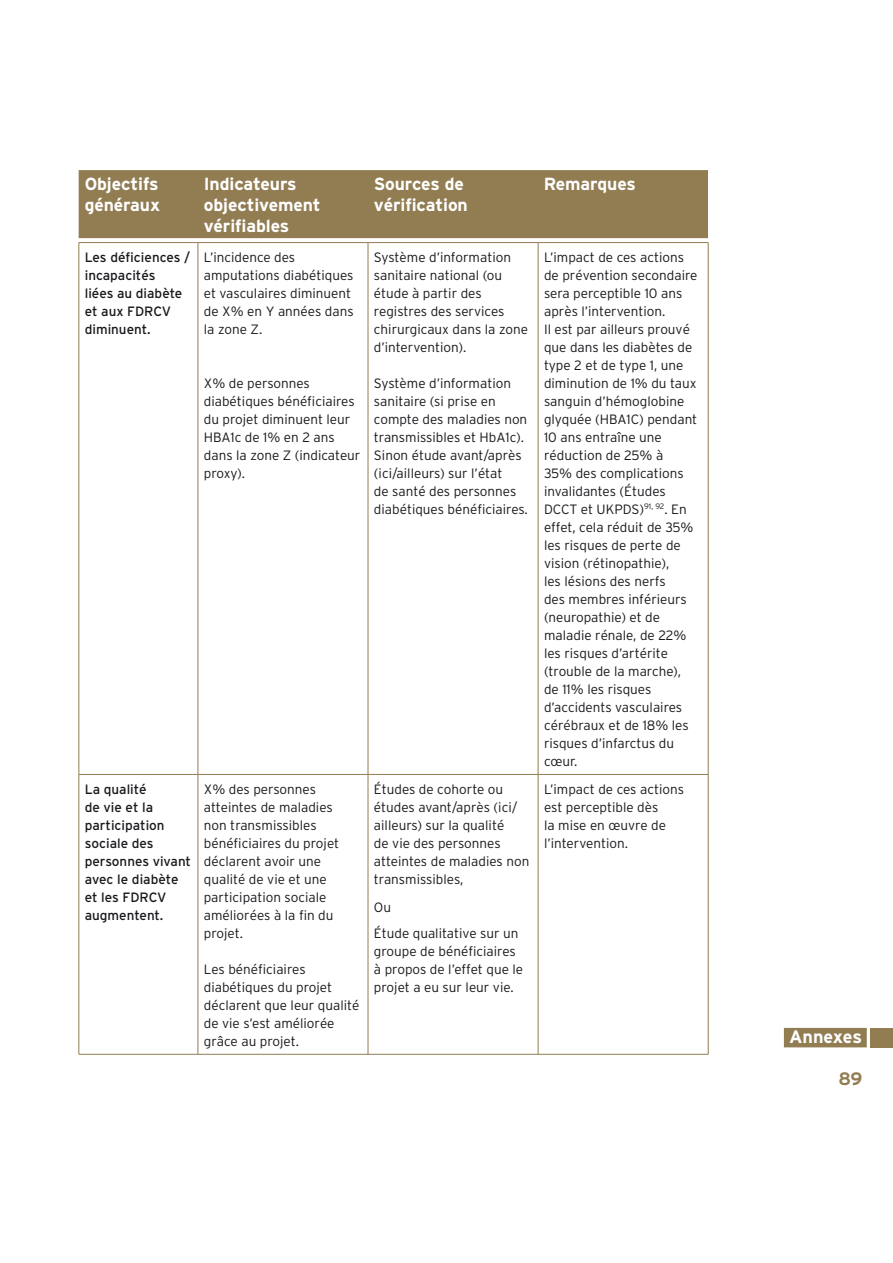
<style>
.page{position:relative;width:893px;height:1263px;background:#fff}
.page>*{position:absolute;margin:0;border:0;box-sizing:border-box;transform-origin:0 0}
.t1{font:700 18px "Interstate";letter-spacing:-.005em;color:#fff}
.t2{font:700 18px "Interstate";color:#927d53}
.t3{font:700 17.55px/21px "Interstate";letter-spacing:-.005em;color:#fff}
.t4{font:300 13.5px/18px "Interstate";color:#1a171c}
.t5{font:13.5px/18px "Interstate";color:#1a171c}
.s1{color:#927d53}
</style>
<div class="page">
<hr style="left:79px;top:242px;width:119px;height:1px;background:#927d53">
<hr style="left:198px;top:242px;width:170px;height:1px;background:#927d53">
<hr style="left:198px;top:243px;width:1px;height:531px;background:#927d53">
<hr style="left:368px;top:242px;width:170px;height:1px;background:#927d53">
<hr style="left:368px;top:243px;width:1px;height:531px;background:#927d53">
<hr style="left:538px;top:242px;width:170px;height:1px;background:#927d53">
<hr style="left:538px;top:243px;width:1px;height:531px;background:#927d53">
<hr style="left:198px;top:775px;width:1px;height:279px;background:#927d53">
<hr style="left:368px;top:775px;width:1px;height:279px;background:#927d53">
<hr style="left:538px;top:775px;width:1px;height:279px;background:#927d53">
<hr style="left:79px;top:243px;width:1px;height:531px;background:#927d53">
<hr style="left:708px;top:243px;width:1px;height:531px;background:#927d53">
<hr style="left:79px;top:774px;width:119px;height:1px;background:#927d53">
<hr style="left:79px;top:775px;width:1px;height:279px;background:#927d53">
<hr style="left:198px;top:774px;width:170px;height:1px;background:#927d53">
<hr style="left:368px;top:774px;width:170px;height:1px;background:#927d53">
<hr style="left:538px;top:774px;width:170px;height:1px;background:#927d53">
<hr style="left:708px;top:775px;width:1px;height:279px;background:#927d53">
<hr style="left:79px;top:1054px;width:119px;height:1px;background:#927d53">
<hr style="left:198px;top:1054px;width:170px;height:1px;background:#927d53">
<hr style="left:368px;top:1054px;width:170px;height:1px;background:#927d53">
<hr style="left:538px;top:1054px;width:170px;height:1px;background:#927d53">
<div style="left:79px;top:170px;width:629px;height:68px;background:#927d53"></div>
<div style="left:784px;top:1028px;width:83px;height:19px;background:#927d53"></div>
<div style="left:871px;top:1028px;width:22px;height:19px;background:#927d53"></div>
<p class="t3" style="left:85px;top:173px;width:77px">Objectifs généraux</p>
<p class="t3" style="left:204px;top:173px;width:118px">Indicateurs objectivement vérifiables</p>
<p class="t3" style="left:374px;top:173px;width:96px">Sources de vérification</p>
<p class="t3" style="left:544px;top:173px;width:94px">Remarques</p>
<p class="t5" style="left:85px;top:248px;width:107px">Les déficiences / incapacités<br>liées au diabète et aux FDRCV diminuent.</p>
<p class="t4" style="left:204px;top:248px;width:151px">L’incidence des amputations diabétiques et vasculaires diminuent de X% en Y années dans la zone Z.</p>
<p class="t4" style="left:204px;top:374px;width:158px">X% de personnes diabétiques bénéficiaires du projet diminuent leur<br>HBA1c de 1% en 2 ans dans la zone Z (indicateur proxy).</p>
<p class="t4" style="left:374px;top:248px;width:156px">Système d’information sanitaire national (ou étude à partir des registres des services chirurgicaux dans la zone d’intervention).</p>
<p class="t4" style="left:374px;top:374px;width:155px">Système d’information sanitaire (si prise en compte des maladies non transmissibles et HbA1c).<br>Sinon étude avant/après (ici/ailleurs) sur l’état<br>de santé des personnes diabétiques bénéficiaires.</p>
<p class="t5" style="left:85px;top:780px;width:108px">La qualité<br>de vie et la participation sociale des personnes vivant avec le diabète et les FDRCV augmentent.</p>
<p class="t4" style="left:204px;top:780px;width:137px">X% des personnes atteintes de maladies non transmissibles bénéficiaires du projet déclarent avoir une qualité de vie et une participation sociale améliorées à la fin du projet.</p>
<p class="t4" style="left:204px;top:960px;width:157px">Les bénéficiaires diabétiques du projet déclarent que leur qualité de vie s’est améliorée grâce au projet.</p>
<p class="t4" style="left:374px;top:780px;width:157px">Études de cohorte ou études avant/après (ici/ ailleurs) sur la qualité<br>de vie des personnes atteintes de maladies non transmissibles,</p>
<p class="t4" style="left:374px;top:894px;width:146px;line-height:25.5px">Ou<br>Étude qualitative sur un</p>
<p class="t4" style="left:374px;top:942px;width:151px">groupe de bénéficiaires à propos de l’effet que le projet a eu sur leur vie.</p>
<p class="t4" style="left:544px;top:248px;width:155px">L’impact de ces actions de prévention secondaire sera perceptible 10 ans après l’intervention.<br>Il est par ailleurs prouvé que dans les diabètes de type 2 et de type 1, une diminution de 1% du taux sanguin d’hémoglobine glyquée (HBA1C) pendant<br>10 ans entraîne une réduction de 25% à<br>35% des complications invalidantes (Études<br>DCCT et UKPDS)<sup>91,</sup> <sup>92</sup>. En effet, cela réduit de 35% les risques de perte de vision (rétinopathie),<br>les lésions des nerfs<br>des membres inférieurs (neuropathie) et de maladie rénale, de 22% les risques d’artérite (trouble de la marche), de 11% les risques d’accidents vasculaires cérébraux et de 18% les risques d’infarctus du cœur.</p>
<p class="t4" style="left:544px;top:780px;width:142px">L’impact de ces actions est perceptible dès<br>la mise en œuvre de l’intervention.</p>
<h1 class="t1" style="left:789px;top:1025px;width:79px">Annexes<span class="s1">.</span></h1>
<h1 class="t2" style="left:838px;top:1068px;width:26px">89</h1>
</div>
